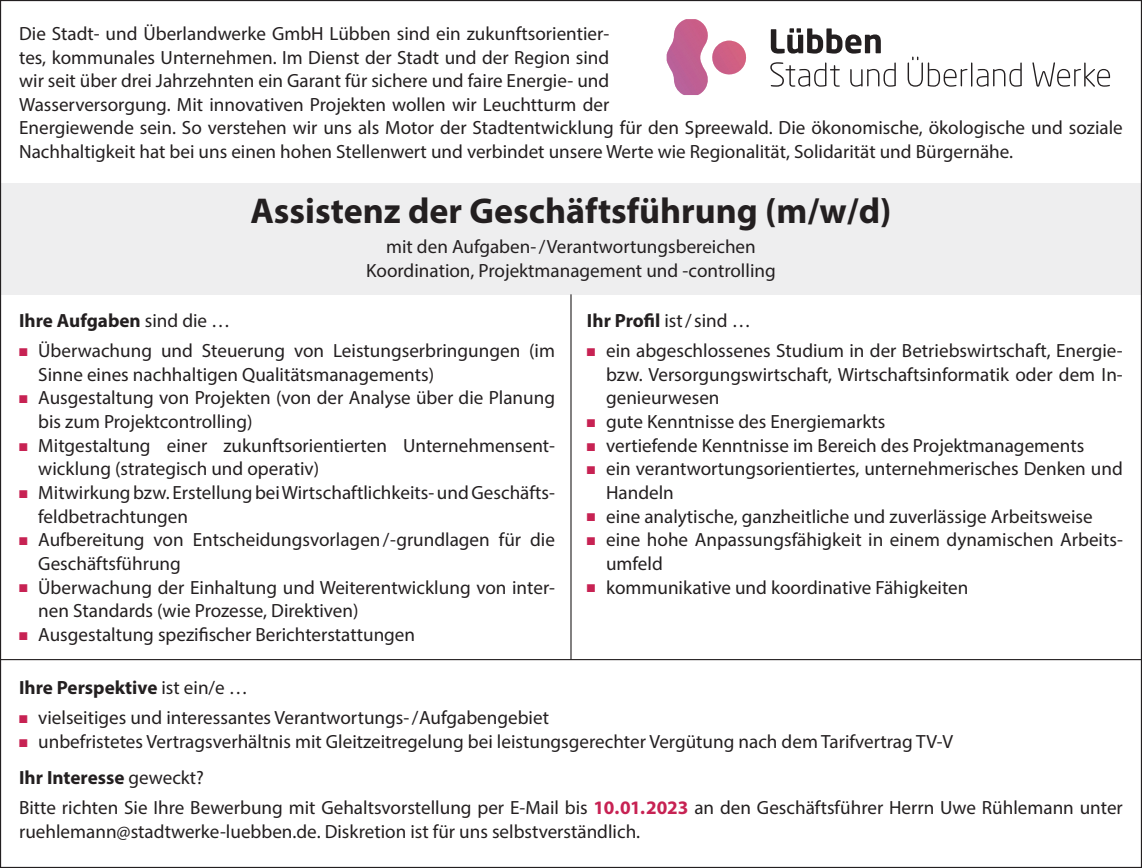
<style>
.page{position:relative;width:1142px;height:868px;background:#fff}
.page>*{position:absolute;margin:0;border:0;box-sizing:border-box;transform-origin:0 0}
.t1{font:700 36px "Myriad Pro";color:#231f20}
.t2{font:19.12px/23.6px "Myriad Pro";color:#231f20}
.t3{font:700 19.12px "Myriad Pro";color:#231f20}
.s1{font-weight:400}
.s2{color:#c72253}
.s3{font-weight:700}
.s4{font-weight:700;color:#c72253}
</style>
<div class="page">
<div style="left:0;top:183px;width:1142px;height:62px;background:#eeeeef"></div>
<div style="left:0;top:226px;width:1142px;height:68px;background:#eeeeef"></div>
<hr style="left:0;top:659px;width:1142px;height:1px;background:#231f20">
<hr style="left:570px;top:294px;width:1px;height:365px;background:#231f20">
<svg style="left:666px;top:19px;width:80px;height:76px"></svg>
<svg style="left:771px;top:28px;width:110px;height:26px"></svg>
<svg style="left:770px;top:62px;width:69px;height:25px"></svg>
<svg style="left:850px;top:62px;width:46px;height:25px"></svg>
<svg style="left:907px;top:56px;width:114px;height:31px"></svg>
<svg style="left:1032px;top:62px;width:78px;height:25px"></svg>
<p class="t2" style="left:19px;top:21px;width:1105px">Die Stadt- und Überlandwerke GmbH Lübben sind ein zukunftsorientier-<br>tes, kommunales Unternehmen. Im Dienst der Stadt und der Region sind<br>wir seit über drei Jahrzehnten ein Garant für sichere und faire Energie- und<br>Wasserversorgung. Mit innovativen Projekten wollen wir Leuchtturm der<br>Energiewende sein. So verstehen wir uns als Motor der Stadtentwicklung für den Spreewald. Die ökonomische, ökologische und soziale Nachhaltigkeit hat bei uns einen hohen Stellenwert und verbindet unsere Werte wie Regionalität, Solidarität und Bürgernähe.</p>
<h1 class="t1" style="left:250px;top:187px;width:642px">Assistenz der Geschäftsführung (m/w/d)</h1>
<p class="t2" style="left:366px;top:235px;width:411px;text-align:center">mit den Aufgaben-/Verantwortungsbereichen<br>Koordination, Projektmanagement und -controlling</p>
<p class="t3" style="left:19px;top:308px;width:213px">Ihre Aufgaben <span class="s1">sind die …</span></p>
<p class="t2" style="left:38px;top:338px;width:518px;text-indent:-19px"><span class="s2">■</span> Überwachung und Steuerung von Leistungserbringungen (im<br>Sinne eines nachhaltigen Qualitätsmanagements)</p>
<p class="t2" style="left:38px;top:386px;width:518px;text-indent:-19px"><span class="s2">■</span> Ausgestaltung von Projekten (von der Analyse über die Planung bis zum Projektcontrolling)</p>
<p class="t2" style="left:38px;top:433px;width:518px;text-indent:-19px"><span class="s2">■</span> Mitgestaltung einer zukunftsorientierten Unternehmensent&shy;wicklung (strategisch und operativ)</p>
<p class="t2" style="left:38px;top:480px;width:517px;text-indent:-19px"><span class="s2">■</span> Mitwirkung bzw. Erstellung bei Wirtschaftlichkeits- und Geschäfts&shy;feldbetrachtungen</p>
<p class="t2" style="left:38px;top:527px;width:518px;text-indent:-19px"><span class="s2">■</span> Aufbereitung von Entscheidungsvorlagen/-grundlagen für die<br>Geschäftsführung</p>
<p class="t2" style="left:38px;top:575px;width:518px;text-indent:-19px"><span class="s2">■</span> Überwachung der Einhaltung und Weiterentwicklung von inter&shy;nen Standards (wie Prozesse, Direktiven)</p>
<p class="t2" style="left:19px;top:622px;width:397px"><span class="s2">■</span> Ausgestaltung spezifischer Berichterstattungen</p>
<p class="t3" style="left:19px;top:675px;width:230px">Ihre Perspektive <span class="s1">ist ein/e …</span></p>
<p class="t2" style="left:19px;top:705px;width:531px"><span class="s2">■</span> vielseitiges und interessantes Verantwortungs-/Aufgabengebiet</p>
<p class="t2" style="left:19px;top:722px;width:935px;line-height:36.4px"><span class="s2">■</span> unbefristetes Vertragsverhältnis mit Gleitzeitregelung bei leistungsgerechter Vergütung nach dem Tarifvertrag TV-V<br><span class="s3">Ihr Interesse</span> geweckt?</p>
<p class="t2" style="left:19px;top:795px;width:1105px">Bitte richten Sie Ihre Bewerbung mit Gehaltsvorstellung per E-Mail bis <span class="s4">10.01.2023</span> an den Geschäftsführer Herrn Uwe Rühlemann unter ruehlemann@stadtwerke-luebben.de. Diskretion ist für uns selbstverständlich.</p>
<p class="t3" style="left:587px;top:308px;width:165px">Ihr Profil <span class="s1">ist/sind …</span></p>
<p class="t2" style="left:606px;top:338px;width:518px;text-align:justify;text-indent:-19px"><span class="s2">■</span> ein abgeschlossenes Studium in der Betriebswirtschaft, Energie&shy;bzw. Versorgungswirtschaft, Wirtschaftsinformatik oder dem In&shy;genieurwesen</p>
<p class="t2" style="left:587px;top:409px;width:300px"><span class="s2">■</span> gute Kenntnisse des Energiemarkts</p>
<p class="t2" style="left:587px;top:433px;width:499px"><span class="s2">■</span> vertiefende Kenntnisse im Bereich des Projektmanagements</p>
<p class="t2" style="left:606px;top:456px;width:518px;text-indent:-19px"><span class="s2">■</span> ein verantwortungsorientiertes, unternehmerisches Denken und<br>Handeln</p>
<p class="t2" style="left:587px;top:504px;width:507px"><span class="s2">■</span> eine analytische, ganzheitliche und zuverlässige Arbeitsweise</p>
<p class="t2" style="left:606px;top:527px;width:518px;text-indent:-19px"><span class="s2">■</span> eine hohe Anpassungsfähigkeit in einem dynamischen Arbeits&shy;umfeld</p>
<p class="t2" style="left:587px;top:575px;width:383px"><span class="s2">■</span> kommunikative und koordinative Fähigkeiten</p>
</div>
